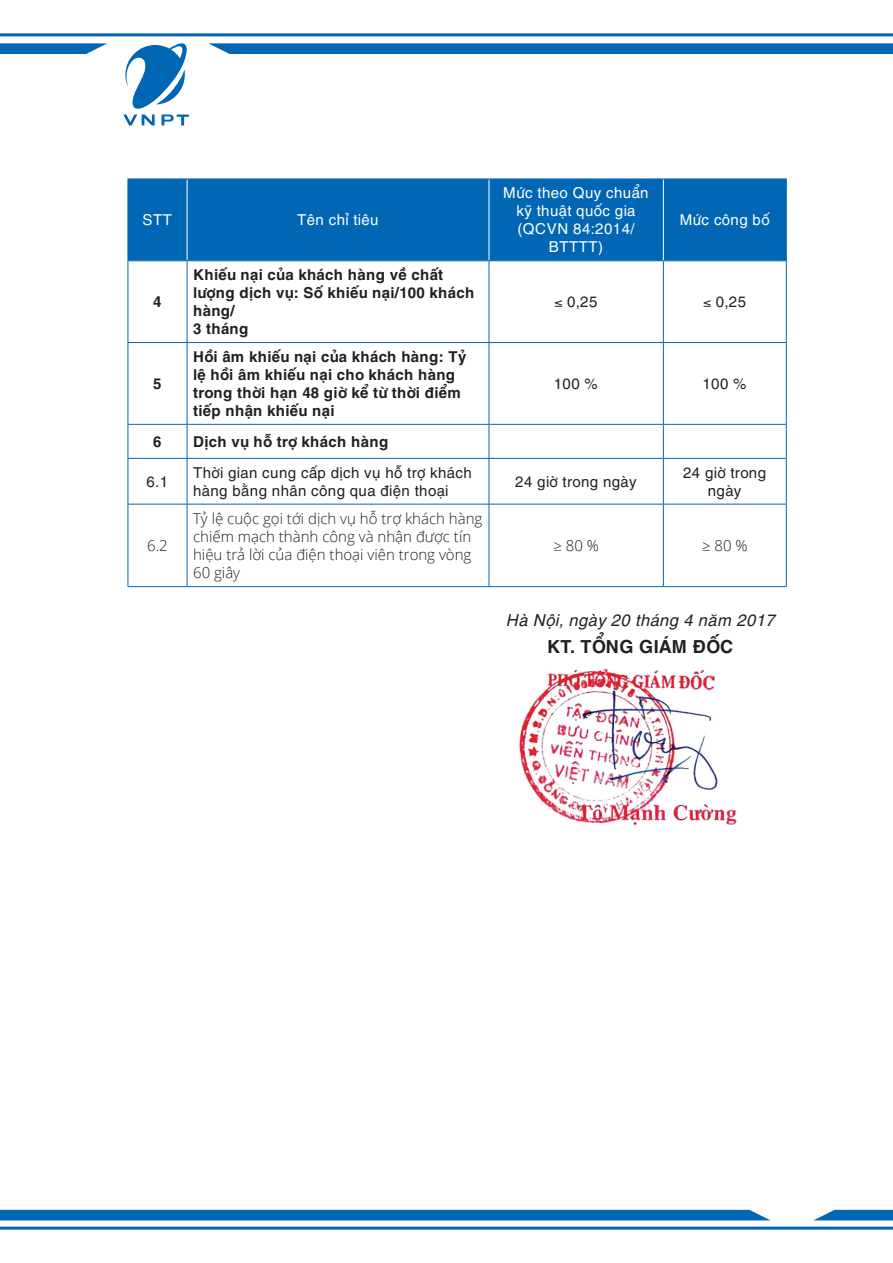
<style>
.page{position:relative;width:893px;height:1263px;background:#fff}
.page>*{position:absolute;margin:0;border:0;box-sizing:border-box;transform-origin:0 0}
.t1{font:700 18px "UTM Helve";color:#231f20}
.t2{font:italic 16.5px "UTM Helve";color:#231f20}
.t3{font:700 15px/18px "UTM Helve";color:#231f20}
.t4{font:300 15px/18px "Open Sans";color:#231f20}
.t5{font:15px/18px "UTM Helve";color:#231f20}
.t6{font:15px/18px "UTM Helve";color:#fff;text-align:center}
</style>
<div class="page">
<svg style="left:208px;top:43px;width:685px;height:11px;background:#0d6db6"></svg>
<svg style="left:0;top:43px;width:107px;height:11px"></svg>
<hr style="left:0;top:33px;width:893px;height:3px;background:#0166b3">
<div style="left:0;top:1210px;width:770px;height:10px;background:#0166b3"></div>
<svg style="left:814px;top:1210px;width:79px;height:10px"></svg>
<hr style="left:0;top:1226px;width:893px;height:3px;background:#0166b3">
<svg style="left:125px;top:43px;width:62px;height:66px"></svg>
<svg style="left:123px;top:115px;width:32px;height:10px"></svg>
<svg style="left:162px;top:115px;width:27px;height:10px"></svg>
<div style="left:129px;top:180px;width:657px;height:80px;background:#0166b3"></div>
<svg style="left:129px;top:261px;width:657px;height:325px"></svg>
<hr style="left:187px;top:179px;width:1px;height:81px;background:#fff">
<hr style="left:489px;top:179px;width:1px;height:81px;background:#fff">
<hr style="left:663px;top:179px;width:1px;height:81px;background:#fff">
<hr style="left:128px;top:260px;width:59px;height:1px;background:#0166b3">
<hr style="left:128px;top:261px;width:1px;height:81px;background:#0166b3">
<hr style="left:187px;top:260px;width:302px;height:1px;background:#0166b3">
<hr style="left:187px;top:261px;width:1px;height:81px;background:#0166b3">
<hr style="left:489px;top:260px;width:174px;height:1px;background:#0166b3">
<hr style="left:489px;top:261px;width:1px;height:81px;background:#0166b3">
<hr style="left:663px;top:260px;width:124px;height:1px;background:#0166b3">
<hr style="left:663px;top:261px;width:1px;height:81px;background:#0166b3">
<hr style="left:786px;top:261px;width:1px;height:81px;background:#0166b3">
<hr style="left:128px;top:342px;width:59px;height:1px;background:#0166b3">
<hr style="left:128px;top:343px;width:1px;height:81px;background:#0166b3">
<hr style="left:187px;top:342px;width:302px;height:1px;background:#0166b3">
<hr style="left:187px;top:343px;width:1px;height:81px;background:#0166b3">
<hr style="left:489px;top:342px;width:174px;height:1px;background:#0166b3">
<hr style="left:489px;top:343px;width:1px;height:81px;background:#0166b3">
<hr style="left:663px;top:342px;width:124px;height:1px;background:#0166b3">
<hr style="left:663px;top:343px;width:1px;height:81px;background:#0166b3">
<hr style="left:786px;top:343px;width:1px;height:81px;background:#0166b3">
<hr style="left:128px;top:424px;width:59px;height:1px;background:#0166b3">
<hr style="left:128px;top:425px;width:1px;height:33px;background:#0166b3">
<hr style="left:187px;top:424px;width:302px;height:1px;background:#0166b3">
<hr style="left:187px;top:425px;width:1px;height:33px;background:#0166b3">
<hr style="left:489px;top:424px;width:174px;height:1px;background:#0166b3">
<hr style="left:489px;top:425px;width:1px;height:33px;background:#0166b3">
<hr style="left:663px;top:424px;width:124px;height:1px;background:#0166b3">
<hr style="left:663px;top:425px;width:1px;height:33px;background:#0166b3">
<hr style="left:786px;top:425px;width:1px;height:33px;background:#0166b3">
<hr style="left:128px;top:458px;width:59px;height:1px;background:#0166b3">
<hr style="left:128px;top:459px;width:1px;height:45px;background:#0166b3">
<hr style="left:187px;top:458px;width:302px;height:1px;background:#0166b3">
<hr style="left:187px;top:459px;width:1px;height:45px;background:#0166b3">
<hr style="left:489px;top:458px;width:174px;height:1px;background:#0166b3">
<hr style="left:489px;top:459px;width:1px;height:45px;background:#0166b3">
<hr style="left:663px;top:458px;width:124px;height:1px;background:#0166b3">
<hr style="left:663px;top:459px;width:1px;height:45px;background:#0166b3">
<hr style="left:786px;top:459px;width:1px;height:45px;background:#0166b3">
<hr style="left:128px;top:504px;width:59px;height:1px;background:#0166b3">
<hr style="left:128px;top:504px;width:1px;height:82px;background:#0166b3">
<hr style="left:187px;top:504px;width:302px;height:1px;background:#0166b3">
<hr style="left:187px;top:504px;width:1px;height:82px;background:#0166b3">
<hr style="left:489px;top:504px;width:174px;height:1px;background:#0166b3">
<hr style="left:489px;top:504px;width:1px;height:82px;background:#0166b3">
<hr style="left:663px;top:504px;width:124px;height:1px;background:#0166b3">
<hr style="left:663px;top:504px;width:1px;height:82px;background:#0166b3">
<hr style="left:786px;top:504px;width:1px;height:82px;background:#0166b3">
<hr style="left:128px;top:586px;width:59px;height:1px;background:#0166b3">
<hr style="left:187px;top:586px;width:302px;height:1px;background:#0166b3">
<hr style="left:489px;top:586px;width:174px;height:1px;background:#0166b3">
<hr style="left:663px;top:586px;width:124px;height:1px;background:#0166b3">
<hr style="left:128px;top:179px;width:59px;height:1px;background:#0166b3">
<hr style="left:128px;top:179px;width:1px;height:81px;background:#0166b3">
<hr style="left:187px;top:179px;width:302px;height:1px;background:#0166b3">
<hr style="left:489px;top:179px;width:174px;height:1px;background:#0166b3">
<hr style="left:663px;top:179px;width:124px;height:1px;background:#0166b3">
<hr style="left:786px;top:179px;width:1px;height:81px;background:#0166b3">
<img style="left:519px;top:666px;width:218px;height:160px">
<p class="t6" style="left:143px;top:209px;width:31px">STT</p>
<p class="t6" style="left:297px;top:209px;width:83px">Tên chỉ tiêu</p>
<p class="t3" style="left:153px;top:291px;width:10px">4</p>
<p class="t3" style="left:153px;top:372px;width:10px">5</p>
<p class="t3" style="left:193px;top:264px;width:283px">Khiếu nại của khách hàng về chất lượng dịch vụ: Số khiếu nại/100 khách hàng/</p>
<p class="t3" style="left:193px;top:318px;width:57px">3 tháng</p>
<p class="t3" style="left:193px;top:345px;width:275px">Hồi âm khiếu nại của khách hàng: Tỷ lệ hồi âm khiếu nại cho khách hàng trong thời hạn 48 giờ kể từ thời điểm tiếp nhận khiếu nại</p>
<p class="t6" style="left:503px;top:182px;width:147px">Mức theo Quy chuẩn kỹ thuật quốc gia</p>
<p class="t6" style="left:517px;top:218px;width:119px">(QCVN 84:2014/</p>
<p class="t6" style="left:549px;top:236px;width:56px">BTTTT)</p>
<p class="t6" style="left:680px;top:209px;width:92px">Mức công bố</p>
<p class="t5" style="left:554px;top:291px;width:45px">≤ 0,25</p>
<p class="t5" style="left:703px;top:291px;width:45px">≤ 0,25</p>
<p class="t5" style="left:554px;top:373px;width:46px">100 %</p>
<p class="t5" style="left:702px;top:373px;width:46px">100 %</p>
<p class="t3" style="left:153px;top:430px;width:10px">6</p>
<p class="t3" style="left:193px;top:430px;width:197px">Dịch vụ hỗ trợ khách hàng</p>
<p class="t5" style="left:147px;top:471px;width:23px">6.1</p>
<p class="t5" style="left:193px;top:462px;width:281px">Thời gian cung cấp dịch vụ hỗ trợ khách hàng bằng nhân công qua điện thoại</p>
<p class="t5" style="left:515px;top:471px;width:123px">24 giờ trong ngày</p>
<p class="t5" style="left:683px;top:462px;width:85px;text-align:center">24 giờ trong ngày</p>
<p class="t4" style="left:147px;top:536px;width:22px">6.2</p>
<p class="t4" style="left:193px;top:509px;width:291px">Tỷ lệ cuộc gọi tới dịch vụ hỗ trợ khách hàng chiếm mạch thành công và nhận được tín hiệu trả lời của điện thoại viên trong vòng<br>60 giây</p>
<p class="t4" style="left:553px;top:536px;width:47px">≥ 80 %</p>
<p class="t4" style="left:702px;top:536px;width:47px">≥ 80 %</p>
<p class="t2" style="left:506px;top:607px;width:271px">Hà Nội, ngày 20 tháng 4 năm 2017</p>
<p class="t1" style="left:547px;top:632px;width:188px">KT. TỔNG GIÁM ĐỐC</p>
</div>
